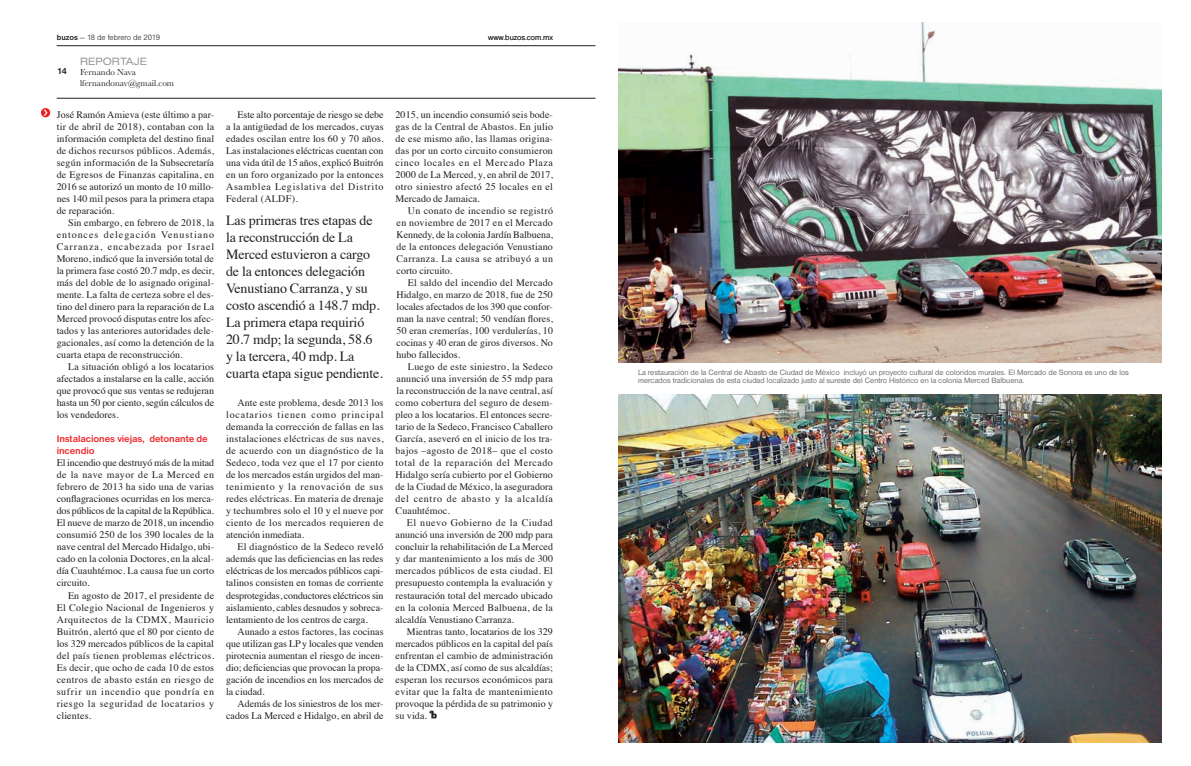
<style>
.page{position:relative;width:1191px;height:766px;background:#fff}
.page>*{position:absolute;margin:0;border:0;box-sizing:border-box;transform-origin:0 0}
.t1{font:14px/17px "Times";letter-spacing:-.01em;color:#231f20}
.t2{font:11px "Nimbus San D Regu Exte";color:#939598}
.t3{font:10px/12px "Times";letter-spacing:.01em;color:#231f20;text-align:justify}
.t4{font:700 10px/12px "Nimbus San D";letter-spacing:-.01em;color:#ee292e}
.t5{font:9px/10.8px "Baskerville";color:#231f20}
.t6{font:700 9px "Nimbus Sans DOT";color:#231f20}
.t7{font:8px/8px "Nimbus San D";color:#6c6d70}
.t8{font:8px "Nimbus Sans DOT Ligh";color:#231f20}
.s1{font-family:"Nimbus Sans DOT";font-weight:700}
</style>
<div class="page">
<hr style="left:57px;top:98px;width:538px;height:1px;background:#231f20">
<hr style="left:57px;top:45px;width:538px;height:1px;background:#231f20">
<svg style="left:429px;top:710px;width:8px;height:8px"></svg>
<img style="left:618px;top:22px;width:543px;height:340px">
<img style="left:618px;top:394px;width:543px;height:348px">
<svg style="left:41px;top:108px;width:9px;height:9px"></svg>
<svg style="left:44px;top:110px;width:3px;height:6px"></svg>
<p class="t8" style="left:57px;top:33px;width:105px"><span class="s1">buzos</span> — 18 de febrero de 2019</p>
<p class="t8" style="left:488px;top:33px;width:66px">www.buzos.com.mx</p>
<p class="t6" style="left:57px;top:66px;width:12px">14</p>
<p class="t2" style="left:80px;top:55px;width:68px">REPORTAJE</p>
<p class="t5" style="left:80px;top:67px;width:96px">Fernando Nava lfernandonav@gmail.com</p>
<p class="t3" style="left:57px;top:108px;width:159px">José Ramón Amieva (este último a par&shy;tir de abril de 2018), contaban con la información completa del destino final de dichos recursos públicos. Además, según información de la Subsecretaría de Egresos de Finanzas capitalina, en 2016 se autorizó un monto de 10 millo&shy;nes 140 mil pesos para la primera etapa de reparación.</p>
<p class="t3" style="left:57px;top:216px;width:159px;text-indent:11px">Sin embargo, en febrero de 2018, la entonces delegación Venustiano Carranza, encabezada por Israel Moreno, indicó que la inversión total de la primera fase costó 20.7 mdp, es decir, más del doble de lo asignado original&shy;mente. La falta de certeza sobre el des&shy;tino del dinero para la reparación de La Merced provocó disputas entre los afec&shy;tados y las anteriores autoridades dele&shy;gacionales, así como la detención de la cuarta etapa de reconstrucción.</p>
<p class="t3" style="left:57px;top:360px;width:159px;text-indent:11px">La situación obligó a los locatarios afectados a instalarse en la calle, acción que provocó que sus ventas se redujeran hasta un 50 por ciento, según cálculos de los vendedores.</p>
<p class="t4" style="left:57px;top:433px;width:153px">Instalaciones viejas, detonante de incendio</p>
<p class="t3" style="left:57px;top:456px;width:159px">El incendio que destruyó más de la mitad de la nave mayor de La Merced en febrero de 2013 ha sido una de varias conflagraciones ocurridas en los merca&shy;dos públicos de la capital de la República.<br>El nueve de marzo de 2018, un incendio consumió 250 de los 390 locales de la nave central del Mercado Hidalgo, ubi&shy;cado en la colonia Doctores, en la alcal&shy;día Cuauhtémoc. La causa fue un corto circuito.</p>
<p class="t3" style="left:57px;top:588px;width:159px;text-indent:11px">En agosto de 2017, el presidente de El Colegio Nacional de Ingenieros y Arquitectos de la CDMX, Mauricio Buitrón, alertó que el 80 por ciento de los 329 mercados públicos de la capital del país tienen problemas eléctricos.<br>Es decir, que ocho de cada 10 de estos centros de abasto están en riesgo de sufrir un incendio que pondría en riesgo la seguridad de locatarios y clientes.</p>
<p class="t3" style="left:395px;top:108px;width:159px">2015, un incendio consumió seis bode&shy;gas de la Central de Abastos. En julio de ese mismo año, las llamas origina&shy;das por un corto circuito consumieron cinco locales en el Mercado Plaza 2000 de La Merced, y, en abril de 2017, otro siniestro afectó 25 locales en el Mercado de Jamaica.</p>
<p class="t3" style="left:396px;top:204px;width:158px;text-indent:11px">Un conato de incendio se registró en noviembre de 2017 en el Mercado Kennedy, de la colonia Jardín Balbuena, de la entonces delegación Venustiano Carranza. La causa se atribuyó a un corto circuito.</p>
<p class="t3" style="left:396px;top:276px;width:158px;text-indent:11px">El saldo del incendio del Mercado Hidalgo, en marzo de 2018, fue de 250 locales afectados de los 390 que confor&shy;man la nave central; 50 vendían flores, 50 eran cremerías, 100 verdulerías, 10 cocinas y 40 eran de giros diversos. No hubo fallecidos.</p>
<p class="t3" style="left:395px;top:360px;width:159px;text-indent:12px">Luego de este siniestro, la Sedeco anunció una inversión de 55 mdp para la reconstrucción de la nave central, así como cobertura del seguro de desem&shy;pleo a los locatarios. El entonces secre&shy;tario de la Sedeco, Francisco Caballero García, aseveró en el inicio de los tra&shy;bajos –agosto de 2018– que el costo total de la reparación del Mercado Hidalgo sería cubierto por el Gobierno de la Ciudad de México, la aseguradora del centro de abasto y la alcaldía Cuauhtémoc.</p>
<p class="t3" style="left:395px;top:516px;width:159px;text-indent:11px">El nuevo Gobierno de la Ciudad anunció una inversión de 200 mdp para concluir la rehabilitación de La Merced y dar mantenimiento a los más de 300 mercados públicos de esta ciudad. El presupuesto contempla la evaluación y restauración total del mercado ubicado en la colonia Merced Balbuena, de la alcaldía Venustiano Carranza.</p>
<p class="t3" style="left:395px;top:624px;width:159px;text-indent:11px">Mientras tanto, locatarios de los 329 mercados públicos en la capital del país enfrentan el cambio de administración de la CDMX, así como de sus alcaldías; esperan los recursos económicos para evitar que la falta de mantenimiento provoque la pérdida de su patrimonio y su vida.</p>
<p class="t3" style="left:226px;top:108px;width:159px;text-indent:11px">Este alto porcentaje de riesgo se debe a la antigüedad de los mercados, cuyas edades oscilan entre los 60 y 70 años.<br>Las instalaciones eléctricas cuentan con una vida útil de 15 años, explicó Buitrón en un foro organizado por la entonces Asamblea Legislativa del Distrito Federal (ALDF).</p>
<p class="t1" style="left:226px;top:210px;width:158px">Las primeras tres etapas de la reconstrucción de La<br>Merced estuvieron a cargo de la entonces delegación<br>Venustiano Carranza, y su costo ascendió a 148.7 mdp.<br>La primera etapa requirió<br>20.7 mdp; la segunda, 58.6 y la tercera, 40 mdp. La cuarta etapa sigue pendiente.</p>
<p class="t3" style="left:226px;top:396px;width:159px;text-indent:11px">Ante este problema, desde 2013 los locatarios tienen como principal demanda la corrección de fallas en las instalaciones eléctricas de sus naves, de acuerdo con un diagnóstico de la Sedeco, toda vez que el 17 por ciento de los mercados están urgidos del man&shy;tenimiento y la renovación de sus redes eléctricas. En materia de drenaje y techumbres solo el 10 y el nueve por ciento de los mercados requieren de atención inmediata.</p>
<p class="t3" style="left:226px;top:540px;width:159px;text-indent:11px">El diagnóstico de la Sedeco reveló además que las deficiencias en las redes eléctricas de los mercados públicos capi&shy;talinos consisten en tomas de corriente desprotegidas, conductores eléctricos sin aislamiento, cables desnudos y sobreca&shy;lentamiento de los centros de carga.</p>
<p class="t3" style="left:226px;top:624px;width:159px;text-indent:11px">Aunado a estos factores, las cocinas que utilizan gas LP y locales que venden pirotecnia aumentan el riesgo de incen&shy;dio; deficiencias que provocan la propa&shy;gación de incendios en los mercados de la ciudad.</p>
<p class="t3" style="left:226px;top:696px;width:159px;text-align:right">Además de los siniestros de los mer&shy;cados La Merced e Hidalgo, en abril de</p>
<p class="t7" style="left:638px;top:367px;width:492px">La restauración de la Central de Abasto de Ciudad de México incluyó un proyecto cultural de coloridos murales. El Mercado de Sonora es uno de los mercados tradicionales de esta ciudad localizado justo al sureste del Centro Histórico en la colonia Merced Balbuena.</p>
</div>
